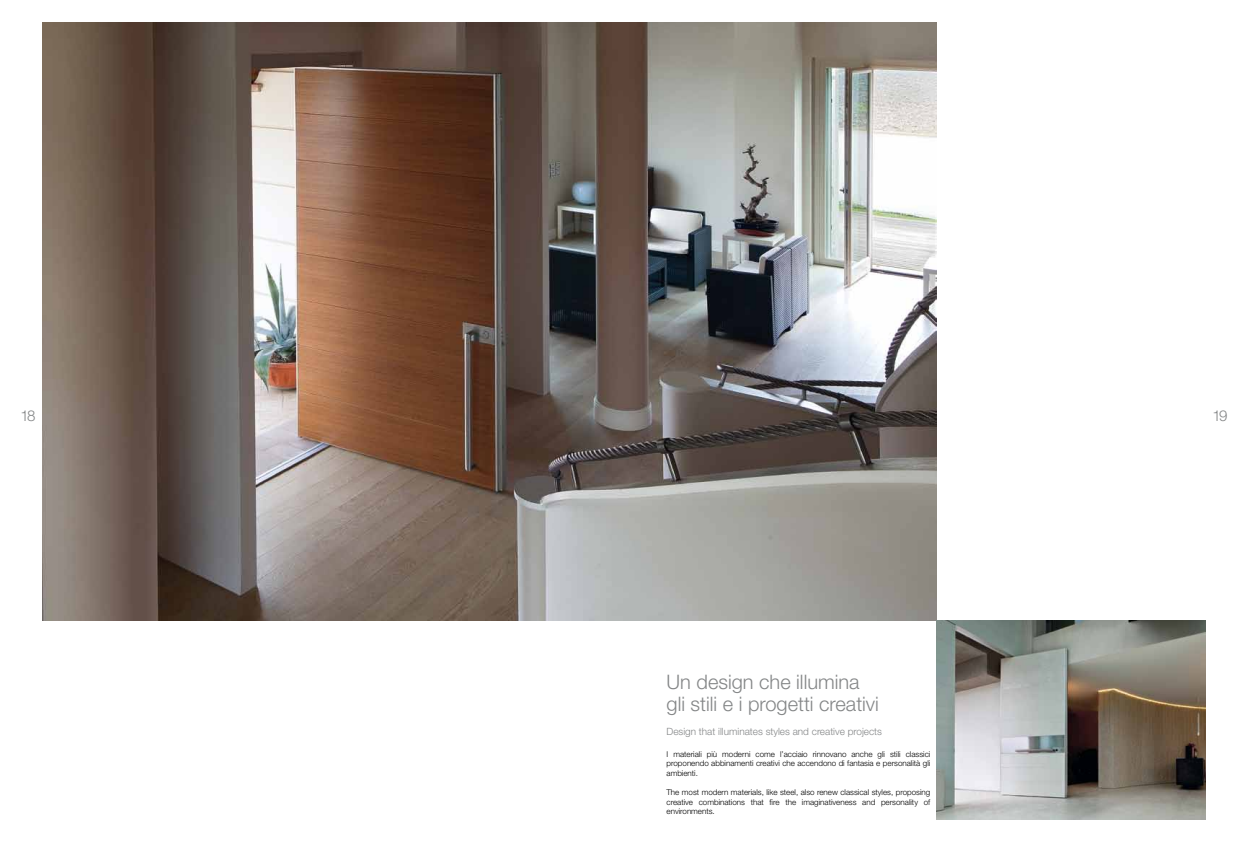
<style>
.page{position:relative;width:1248px;height:842px;background:#fff}
.page>*{position:absolute;margin:0;border:0;box-sizing:border-box;transform-origin:0 0}
.t1{font:300 20px/22px "Helvetica Neue LT Pro";color:#848687}
.t2{font:300 15px "Helvetica Neue LT Pro";color:#848687}
.t3{font:300 10px "Helvetica Neue LT Pro";color:#848687}
.t4{font:300 8px/9.6px "Helvetica Neue LT Pro";color:#000;text-align:justify}
</style>
<div class="page">
<img style="left:43px;top:23px;width:892px;height:597px">
<img style="left:935px;top:620px;width:270px;height:199px">
<h2 class="t2" style="left:21px;top:406px;width:16px">18</h2>
<h2 class="t2" style="left:1212px;top:406px;width:16px">19</h2>
<h1 class="t1" style="left:666px;top:670px;width:214px">Un design che illumina gli stili e i progetti creativi</h1>
<p class="t3" style="left:666px;top:725px;width:217px">Design that illuminates styles and creative projects</p>
<p class="t4" style="left:666px;top:749px;width:265px">I materiali più moderni come l’acciaio rinnovano anche gli stili classici proponendo abbinamenti creativi che accendono di fantasia e personalità gli ambienti.</p>
<p class="t4" style="left:666px;top:787px;width:265px">The most modern materials, like steel, also renew classical styles, proposing creative combinations that fire the imaginativeness and personality of environments.</p>
</div>
